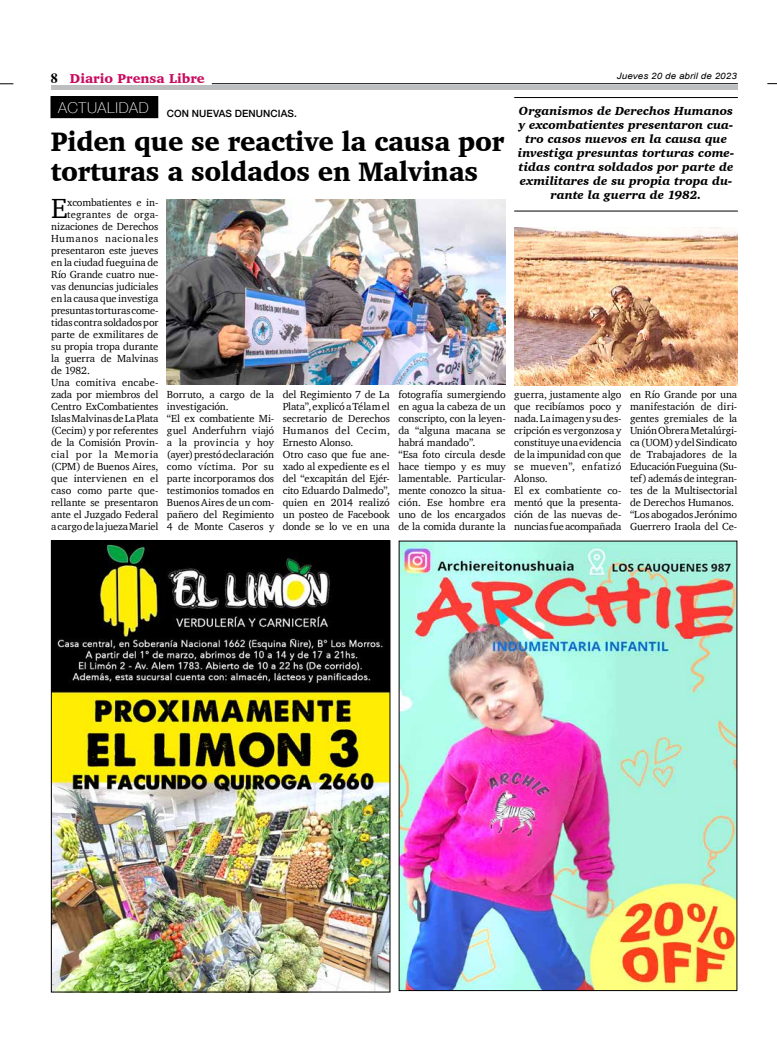
<style>
.page{position:relative;width:777px;height:1063px;background:#fff}
.page>*{position:absolute;margin:0;border:0;box-sizing:border-box;transform-origin:0 0}
.t1{font:28.4px "Charter";color:#000}
.t2{font:900 27.4px/30.3px "Charter";letter-spacing:-.01em;color:#000;scale:.95 1}
.t3{font:100 15px "Helvetica Neue";letter-spacing:.055em;color:#fff}
.t4{font:900 13.2px "Charter";color:#c80c5f}
.t5{font:italic 900 12px/14px "Charter";letter-spacing:.005em;color:#000;text-align:center}
.t6{font:10.5px/12px "Charter";letter-spacing:-.005em;color:#000}
.t7{font:10.5px "Charter";letter-spacing:.015em;color:#000}
.t8{font:10.5px "Charter";letter-spacing:.055em;color:#000}
.t9{font:10.5px "Charter";letter-spacing:.05em;color:#000}
.t10{font:500 10px "Helvetica Neue";letter-spacing:.01em;color:#000}
.t11{font:italic 8.8px "Arial";letter-spacing:.01em;color:#000;scale:1.11 1}
.s1{font-family:"Times";font-weight:700;font-size:14px;color:#000}
</style>
<div class="page">
<hr style="left:212px;top:83px;width:526px;height:1px;background:#000">
<svg style="left:0;top:84px;width:13px;height:1px"></svg>
<div style="left:51px;top:85px;width:686px;height:5px;background:#bcbec0"></div>
<img style="left:401px;top:543px;width:334px;height:446px">
<img style="left:53px;top:543px;width:335px;height:447px">
<div style="left:51px;top:541px;width:339px;height:451px;border:1px solid #000"></div>
<div style="left:51px;top:97px;width:107px;height:21px;background:#000"></div>
<hr style="left:514px;top:97px;width:224px;height:1px;background:#000">
<hr style="left:514px;top:211px;width:224px;height:1px;background:#000">
<img style="left:167px;top:200px;width:339px;height:185px">
<img style="left:514px;top:228px;width:224px;height:157px">
<p class="t11" style="left:617px;top:70px;width:110px">Jueves 20 de abril de 2023</p>
<p class="t4" style="left:51px;top:70px;width:155px"><span class="s1">8</span> Diario Prensa Libre</p>
<p class="t10" style="left:167px;top:105px;width:131px">CON NUEVAS DENUNCIAS.</p>
<p class="t5" style="left:518px;top:104px;width:218px">Organismos de Derechos Humanos y excombatientes presentaron cua&shy;tro casos nuevos en la causa que investiga presuntas torturas come&shy;tidas contra soldados por parte de exmilitares de su propia tropa du&shy;rante la guerra de 1982.</p>
<h1 class="t1" style="left:51px;top:184px;width:18px">E</h1>
<p class="t6" style="left:67px;top:196px;width:93px">xcombatientes e in-</p>
<h3 class="t3" style="left:58px;top:96px;width:92px">ACTUALIDAD</h3>
<h2 class="t2" style="left:51px;top:126px;width:479px">Piden que se reactive la causa por torturas a soldados en Malvinas</h2>
<p class="t6" style="left:67px;top:208px;width:93px">tegrantes de orga-</p>
<p class="t6" style="left:51px;top:220px;width:109px">nizaciones de Derechos</p>
<p class="t8" style="left:51px;top:230px;width:109px">Humanos nacionales</p>
<p class="t6" style="left:51px;top:244px;width:109px">presentaron este jueves</p>
<p class="t6" style="left:51px;top:256px;width:109px">en la ciudad fueguina de</p>
<p class="t6" style="left:51px;top:268px;width:109px">Río Grande cuatro nue-</p>
<p class="t6" style="left:51px;top:280px;width:109px">vas denuncias judiciales</p>
<p class="t6" style="left:51px;top:292px;width:109px">en la causa que investiga</p>
<p class="t6" style="left:51px;top:304px;width:109px">presuntas torturas come-</p>
<p class="t6" style="left:51px;top:316px;width:109px">tidas contra soldados por</p>
<p class="t6" style="left:51px;top:328px;width:109px">parte de exmilitares de</p>
<p class="t6" style="left:51px;top:340px;width:109px">su propia tropa durante</p>
<p class="t6" style="left:51px;top:352px;width:109px">la guerra de Malvinas</p>
<p class="t6" style="left:51px;top:364px;width:40px">de 1982.</p>
<p class="t7" style="left:51px;top:374px;width:109px">Una comitiva encabe-</p>
<p class="t6" style="left:51px;top:388px;width:109px">zada por miembros del</p>
<p class="t6" style="left:51px;top:400px;width:109px">Centro ExCombatientes</p>
<p class="t6" style="left:51px;top:412px;width:109px">Islas Malvinas de La Plata</p>
<p class="t6" style="left:51px;top:424px;width:109px">(Cecim) y por referentes</p>
<p class="t6" style="left:51px;top:436px;width:109px">de la Comisión Provin-</p>
<p class="t9" style="left:51px;top:446px;width:109px">cial por la Memoria</p>
<p class="t6" style="left:51px;top:460px;width:109px">(CPM) de Buenos Aires,</p>
<p class="t6" style="left:51px;top:472px;width:109px">que intervienen en el</p>
<p class="t6" style="left:51px;top:484px;width:109px">caso como parte que-</p>
<p class="t6" style="left:51px;top:496px;width:109px">rellante se presentaron</p>
<p class="t6" style="left:51px;top:508px;width:109px">ante el Juzgado Federal</p>
<p class="t6" style="left:51px;top:520px;width:109px">a cargo de la jueza Mariel</p>
<p class="t6" style="left:167px;top:388px;width:109px">Borruto, a cargo de la investigación.<br>“El ex combatiente Mi&shy;guel Anderfuhrn viajó a la provincia y hoy (ayer) prestó declaración como víctima. Por su parte incorporamos dos testimonios tomados en<br>Buenos Aires de un com&shy;pañero del Regimiento<br>4 de Monte Caseros y</p>
<p class="t6" style="left:283px;top:388px;width:109px">del Regimiento 7 de La<br>Plata”, explicó a Télam el secretario de Derechos<br>Humanos del Cecim,<br>Ernesto Alonso.<br>Otro caso que fue ane&shy;xado al expediente es el del “excapitán del Ejér&shy;cito Eduardo Dalmedo”, quien en 2014 realizó un posteo de Facebook donde se lo ve en una</p>
<p class="t6" style="left:398px;top:388px;width:109px">fotografía sumergiendo en agua la cabeza de un conscripto, con la leyen&shy;da “alguna macana se habrá mandado”.<br>“Esa foto circula desde hace tiempo y es muy lamentable. Particular&shy;mente conozco la situa&shy;ción. Ese hombre era uno de los encargados de la comida durante la</p>
<p class="t6" style="left:514px;top:389px;width:109px">guerra, justamente algo que recibíamos poco y nada. La imagen y su des&shy;cripción es vergonzosa y constituye una evidencia de la impunidad con que se mueven”, enfatizó<br>Alonso.<br>El ex combatiente co&shy;mentó que la presenta&shy;ción de las nuevas de&shy;nuncias fue acompañada</p>
<p class="t6" style="left:630px;top:389px;width:109px">en Río Grande por una manifestación de diri&shy;gentes gremiales de la<br>Unión Obrera Metalúrgi&shy;ca (UOM) y del Sindicato de Trabajadores de la<br>Educación Fueguina (Su&shy;tef) además de integran&shy;tes de la Multisectorial de Derechos Humanos. “Los abogados Jerónimo<br>Guerrero Iraola del Ce-</p>
</div>
